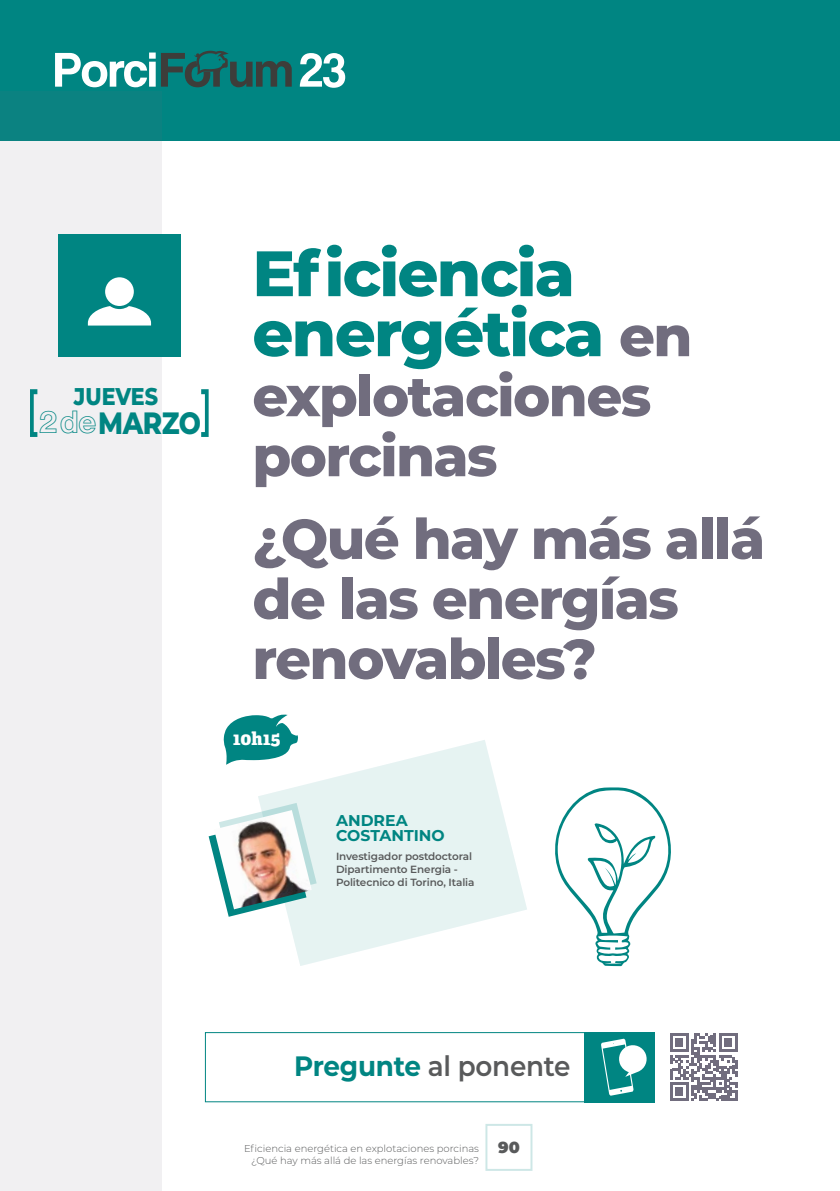
<style>
.page{position:relative;width:840px;height:1191px;background:#fff}
.page>*{position:absolute;margin:0;border:0;box-sizing:border-box;transform-origin:0 0}
.t1{font:800 64px/60px "Montserrat";letter-spacing:-.03em;color:#008582}
.t2{font:800 56px/60px "Montserrat";letter-spacing:-.03em;color:#716d7e}
.t3{font:800 30.8px "Montserrat";letter-spacing:-.02em;color:#008582;scale:.85 1}
.t4{font:600 28px "Montserrat";letter-spacing:-.01em;color:#595a5b;scale:.94 1}
.t5{font:800 24.2px "Montserrat";color:#008582;scale:.85 1}
.t6{font:800 18px "Adelle";color:#fff}
.t7{font:900 16px "Montserrat";color:#595a5b}
.t8{font:700 15.6px/15.6px "Montserrat";color:#008582}
.t9{font:600 10.4px/13px "Montserrat";letter-spacing:-.01em;color:#595a5b}
.t10{font:300 10px/12px "Montserrat";color:#595a5b;text-align:right}
.s1{font-family:"Helvetica Neue Bold Outline";font-weight:400;font-size:31.4px}
.s2{font-size:56px;color:#716d7e}
.s3{font-weight:700;color:#008582}
</style>
<div class="page">
<div style="left:0;top:0;width:839px;height:141px;background:#008582"></div>
<div style="left:205px;top:1032px;width:449px;height:70px;border:1px solid #008582"></div>
<div style="left:0;top:92px;width:162px;height:1099px;background:#f1f0f2"></div>
<div style="left:584px;top:1032px;width:70px;height:70px;background:#008582"></div>
<svg style="left:601px;top:1038px;width:46px;height:58px"></svg>
<svg style="left:670px;top:1033px;width:67px;height:68px"></svg>
<svg style="left:55px;top:50px;width:236px;height:37px"></svg>
<svg style="left:300px;top:53px;width:45px;height:35px"></svg>
<svg style="left:30px;top:389px;width:7px;height:48px"></svg>
<svg style="left:201px;top:389px;width:7px;height:48px"></svg>
<svg style="left:258px;top:740px;width:269px;height:226px;fill:#e6f3f2"></svg>
<svg style="left:208px;top:803px;width:108px;height:113px"></svg>
<img style="left:214px;top:810px;width:97px;height:99px">
<div style="left:58px;top:234px;width:123px;height:123px;background:#008582"></div>
<svg style="left:88px;top:277px;width:63px;height:48px"></svg>
<svg style="left:223px;top:714px;width:75px;height:51px"></svg>
<svg style="left:555px;top:787px;width:116px;height:179px"></svg>
<p class="t5" style="left:74px;top:379px;width:100px">JUEVES</p>
<p class="t3" style="left:39px;top:400px;width:192px"><span class="s1">2 de</span>MARZO</p>
<p class="t1" style="left:252px;top:240px;width:441px">Eficiencia energética <span class="s2">en</span></p>
<p class="t2" style="left:252px;top:363px;width:400px">explotaciones porcinas</p>
<p class="t2" style="left:252px;top:506px;width:514px">¿Qué hay más allá de las energías renovables?</p>
<p class="t6" style="left:232px;top:727px;width:49px">10h15</p>
<p class="t8" style="left:336px;top:811px;width:110px">ANDREA<br>COSTANTINO</p>
<p class="t9" style="left:336px;top:849px;width:140px">Investigador postdoctoral<br>Dipartimento Energia -<br>Politecnico di Torino, Italia</p>
<p class="t4" style="left:294px;top:1046px;width:295px"><span class="s3">Pregunte</span> al ponente</p>
<p class="t10" style="left:244px;top:1142px;width:236px">Eficiencia energética en explotaciones porcinas ¿Qué hay más allá de las energías renovables?</p>
<h3 class="t7" style="left:498px;top:1134px;width:23px">90</h3>
</div>
